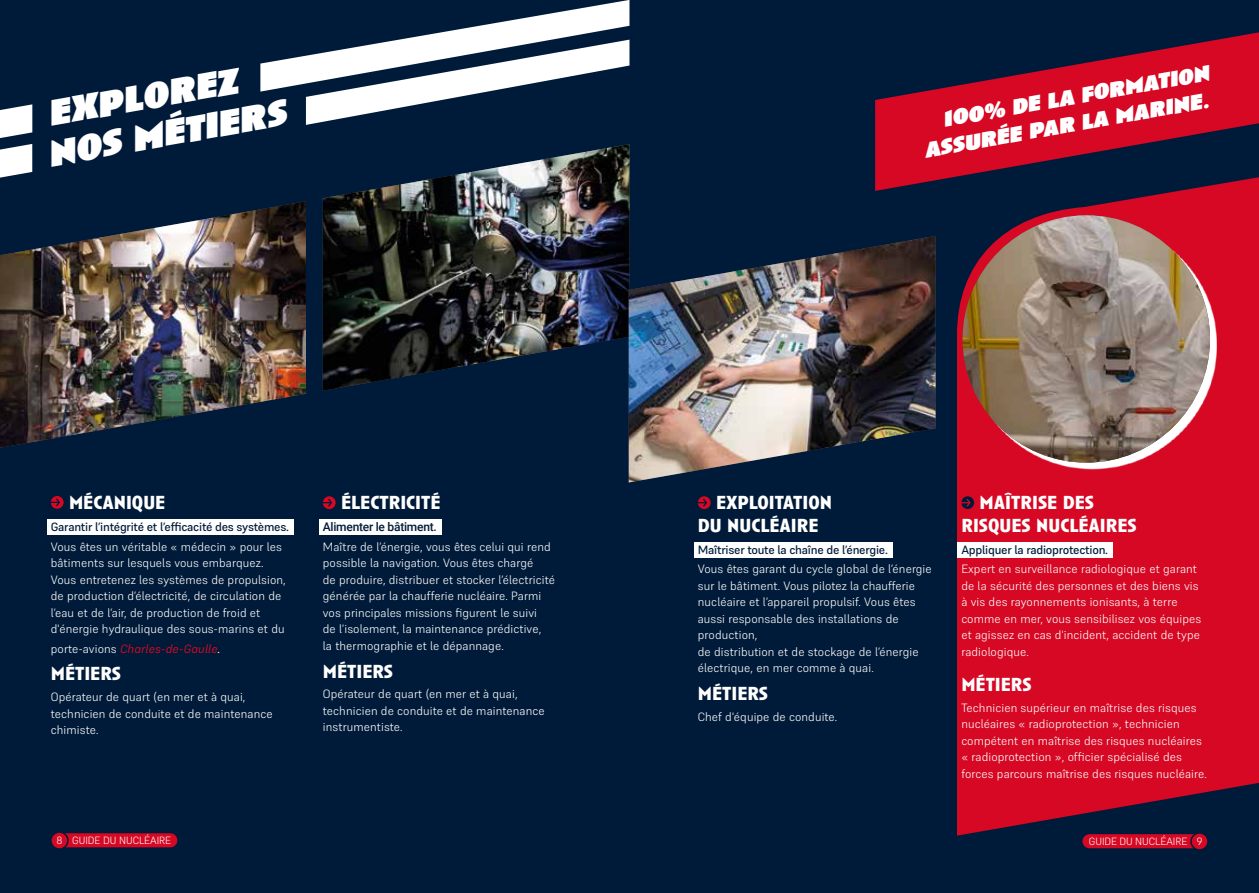
<style>
.page{position:relative;width:1259px;height:893px;background:#fff}
.page>*{position:absolute;margin:0;border:0;box-sizing:border-box;transform-origin:0 0}
.t1{font:italic 900 37.5px/39.8px "Anisette";color:#fff}
.t2{font:italic 900 22.5px/27px "Anisette";color:#fff;text-align:right}
.t3{font:700 19.5px/22.5px "Anisette Std";color:#fff}
.t4{font:300 12px/16.5px "Supreme";letter-spacing:.01em;color:#fff}
.t5{font:500 12px "Supreme";letter-spacing:-.02em;color:#001b39}
.t6{font:italic 12px "Supreme";letter-spacing:.01em;color:#d60824}
.t7{font:500 12px "Roboto";letter-spacing:-.02em;color:#001b39}
.t8{font:300 10.5px "Supreme";color:#fff}
.s1{font-weight:300;font-style:normal;color:#fff}
.s2{color:#fff}
</style>
<div class="page">
<div style="left:0;top:0;width:629px;height:893px;background:#001b39"></div>
<div style="left:629px;top:0;width:630px;height:893px;background:#001b39"></div>
<svg style="left:957px;top:191px;width:302px;height:645px;background:#c10a26"></svg>
<img style="left:0;top:201px;width:306px;height:247px">
<img style="left:323px;top:144px;width:306px;height:247px">
<img style="left:629px;top:236px;width:306px;height:246px">
<div style="left:693px;top:542px;width:199px;height:15px;background:#fff"></div>
<svg style="left:698px;top:496px;width:12px;height:13px"></svg>
<div style="left:319px;top:519px;width:122px;height:16px;background:#fff"></div>
<svg style="left:323px;top:496px;width:13px;height:13px"></svg>
<div style="left:47px;top:519px;width:246px;height:15px;background:#fff"></div>
<svg style="left:51px;top:496px;width:13px;height:13px"></svg>
<div style="left:957px;top:542px;width:155px;height:15px;background:#fff"></div>
<svg style="left:961px;top:496px;width:13px;height:13px"></svg>
<svg style="left:260px;top:0;width:369px;height:125px"></svg>
<svg style="left:0;top:104px;width:32px;height:34px"></svg>
<svg style="left:0;top:144px;width:32px;height:34px"></svg>
<svg style="left:968px;top:221px;width:248px;height:248px;background:#c83149"></svg>
<img style="left:962px;top:215px;width:248px;height:248px;border-radius:124px">
<svg style="left:875px;top:32px;width:384px;height:159px;fill:#d60824"></svg>
<div style="left:59px;top:833px;width:118px;height:14px;background:#d60824;border-radius:7px"></div>
<div style="left:51px;top:832px;width:17px;height:17px;background:#d60824;border-radius:50%"></div>
<div style="left:50px;top:831px;width:19px;height:19px;border:2px solid #001b39;border-radius:50%"></div>
<div style="left:1082px;top:834px;width:118px;height:14px;background:#d60824;border-radius:7px"></div>
<div style="left:1191px;top:833px;width:17px;height:17px;background:#d60824;border-radius:50%"></div>
<div style="left:1190px;top:832px;width:18px;height:19px;border:2px solid #001b39;border-radius:50%"></div>
<h1 class="t1" style="left:38px;top:96px;width:243px;rotate:-10deg">explorez nos métiers</h1>
<h3 class="t3" style="left:69px;top:491px;width:98px">MÉCANIQUE</h3>
<p class="t5" style="left:51px;top:520px;width:240px">Garantir l’intégrité et l’efficacité des systèmes.</p>
<p class="t4" style="left:51px;top:538px;width:236px">Vous êtes un véritable « médecin » pour les bâtiments sur lesquels vous embarquez.<br>Vous entretenez les systèmes de propulsion, de production d’électricité, de circulation de l’eau et de l’air, de production de froid et d'énergie hydraulique des sous-marins et du</p>
<p class="t6" style="left:51px;top:641px;width:171px"><span class="s1">porte-avions</span> Charles-de-Gaulle<span class="s2">.</span></p>
<h3 class="t3" style="left:51px;top:663px;width:72px">MÉTIERS</h3>
<p class="t4" style="left:51px;top:689px;width:223px">Opérateur de quart (en mer et à quai, technicien de conduite et de maintenance chimiste.</p>
<h3 class="t3" style="left:341px;top:491px;width:101px">ÉLECTRICITÉ</h3>
<p class="t7" style="left:323px;top:519px;width:115px">Alimenter le bâtiment.</p>
<p class="t4" style="left:323px;top:538px;width:234px">Maître de l’énergie, vous êtes celui qui rend possible la navigation. Vous êtes chargé<br>de produire, distribuer et stocker l’électricité générée par la chaufferie nucléaire. Parmi vos principales missions figurent le suivi<br>de l’isolement, la maintenance prédictive,<br>la thermographie et le dépannage.</p>
<h3 class="t3" style="left:323px;top:660px;width:72px">MÉTIERS</h3>
<p class="t4" style="left:323px;top:686px;width:223px">Opérateur de quart (en mer et à quai, technicien de conduite et de maintenance instrumentiste.</p>
<h2 class="t2" style="left:917px;top:110px;width:295px;rotate:-10deg">100% de la formation assurée par la marine.</h2>
<h3 class="t3" style="left:698px;top:491px;width:136px;text-indent:18px">EXPLOITATION<br>DU NUCLÉAIRE</h3>
<p class="t5" style="left:698px;top:542px;width:192px">Maîtriser toute la chaîne de l’énergie.</p>
<p class="t4" style="left:698px;top:561px;width:235px">Vous êtes garant du cycle global de l’énergie sur le bâtiment. Vous pilotez la chaufferie nucléaire et l’appareil propulsif. Vous êtes aussi responsable des installations de production,<br>de distribution et de stockage de l’énergie électrique, en mer comme à quai.</p>
<h3 class="t3" style="left:698px;top:682px;width:72px">MÉTIERS</h3>
<p class="t4" style="left:698px;top:708px;width:141px">Chef d'équipe de conduite.</p>
<h3 class="t3" style="left:961px;top:491px;width:177px;text-indent:18px">MAÎTRISE DES<br>RISQUES NUCLÉAIRES</h3>
<p class="t5" style="left:961px;top:542px;width:148px">Appliquer la radioprotection.</p>
<p class="t4" style="left:961px;top:561px;width:241px">Expert en surveillance radiologique et garant de la sécurité des personnes et des biens vis à vis des rayonnements ionisants, à terre comme en mer, vous sensibilisez vos équipes et agissez en cas d'incident, accident de type radiologique.</p>
<h3 class="t3" style="left:961px;top:673px;width:72px">MÉTIERS</h3>
<p class="t4" style="left:961px;top:699px;width:247px">Technicien supérieur en maîtrise des risques nucléaires « radioprotection », technicien compétent en maîtrise des risques nucléaires « radioprotection », officier spécialisé des forces parcours maîtrise des risques nucléaire.</p>
<p class="t8" style="left:56px;top:834px;width:116px">8 GUIDE DU NUCLÉAIRE</p>
<p class="t8" style="left:1089px;top:835px;width:115px">GUIDE DU NUCLÉAIRE 9</p>
</div>
